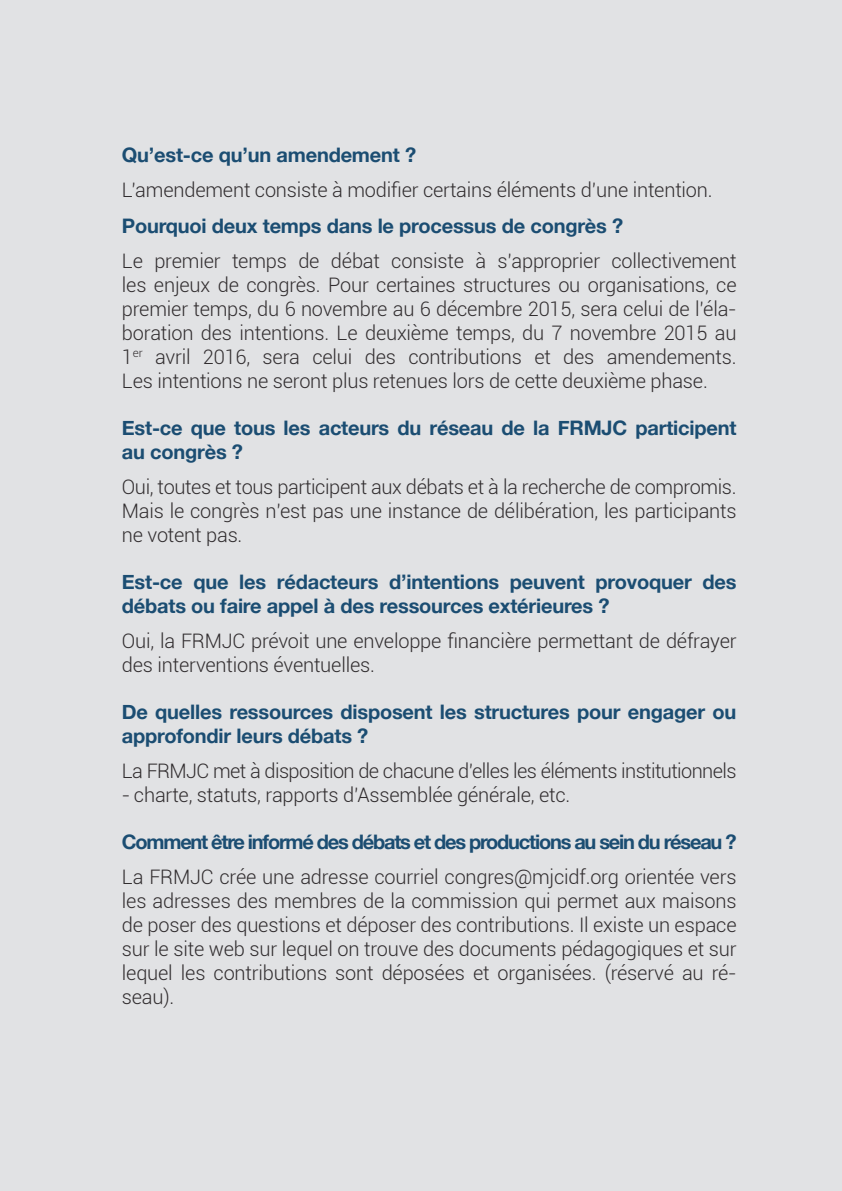
<style>
.page{position:relative;width:842px;height:1191px;background:#e1e2e4}
.page>*{position:absolute;margin:0;border:0;box-sizing:border-box;transform-origin:0 0}
.t1{font:300 20px/24px "Roboto";letter-spacing:-.01em;color:#312d2f;text-align:justify}
.t2{font:700 20px/24px "Helvetica Neue";letter-spacing:-.01em;color:#1b4d72}
.t3{font:300 20px "Roboto";letter-spacing:-.03em;color:#312d2f}
.t4{font:700 20px "Helvetica Neue";letter-spacing:-.06em;color:#1b4d72}
</style>
<div class="page">
<p class="t2" style="left:122px;top:142px;width:296px">Qu’est-ce qu’un amendement ?</p>
<p class="t1" style="left:122px;top:177px;width:592px">L’amendement consiste à modifier certains éléments d’une intention.</p>
<p class="t2" style="left:122px;top:213px;width:503px">Pourquoi deux temps dans le processus de congrès ?</p>
<p class="t1" style="left:122px;top:248px;width:616px">Le premier temps de débat consiste à s’approprier collectivement les enjeux de congrès. Pour certaines structures ou organisations, ce premier temps, du 6 novembre au 6 décembre 2015, sera celui de l’éla&shy;boration des intentions. Le deuxième temps, du 7 novembre 2015 au 1<sup>er</sup> avril 2016, sera celui des contributions et des amendements.<br>Les intentions ne seront plus retenues lors de cette deuxième phase.</p>
<p class="t2" style="left:122px;top:415px;width:616px">Est-ce que tous les acteurs du réseau de la FRMJC participent au congrès ?</p>
<p class="t1" style="left:122px;top:474px;width:616px">Oui, toutes et tous participent aux débats et à la recherche de compromis.<br>Mais le congrès n’est pas une instance de délibération, les participants ne votent pas.</p>
<p class="t2" style="left:122px;top:569px;width:616px">Est-ce que les rédacteurs d’intentions peuvent provoquer des débats ou faire appel à des ressources extérieures ?</p>
<p class="t1" style="left:122px;top:628px;width:616px">Oui, la FRMJC prévoit une enveloppe financière permettant de défrayer des interventions éventuelles.</p>
<p class="t2" style="left:122px;top:699px;width:616px">De quelles ressources disposent les structures pour engager ou approfondir leurs débats ?</p>
<p class="t3" style="left:122px;top:757px;width:616px">La FRMJC met à disposition de chacune d’elles les éléments institutionnels</p>
<p class="t1" style="left:122px;top:782px;width:450px">- charte, statuts, rapports d’Assemblée générale, etc.</p>
<p class="t4" style="left:122px;top:829px;width:616px">Comment être informé des débats et des productions au sein du réseau ?</p>
<p class="t1" style="left:122px;top:864px;width:616px">La FRMJC crée une adresse courriel congres@mjcidf.org orientée vers les adresses des membres de la commission qui permet aux maisons de poser des questions et déposer des contributions. Il existe un espace sur le site web sur lequel on trouve des documents pédagogiques et sur lequel les contributions sont déposées et organisées. (réservé au ré&shy;seau).</p>
</div>
